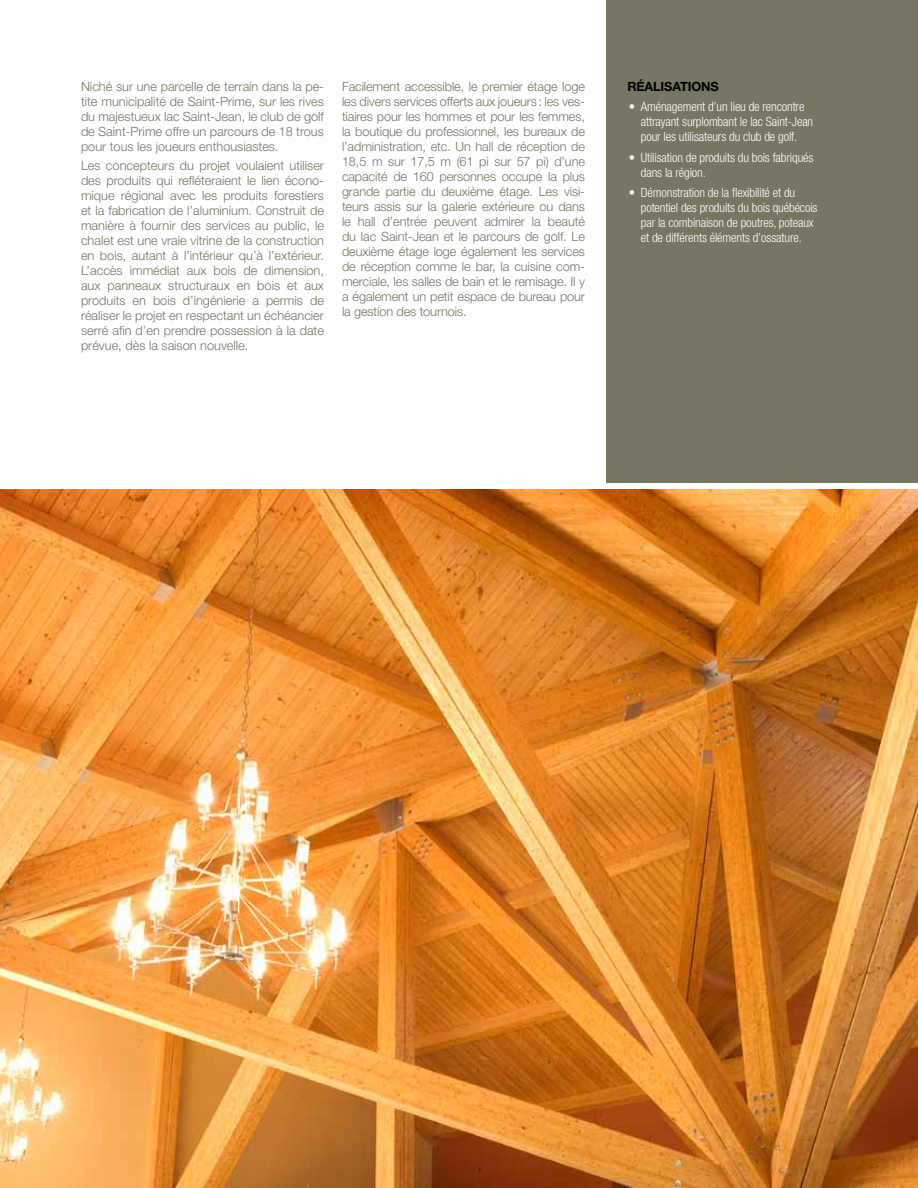
<style>
.page{position:relative;width:918px;height:1188px;background:#fff}
.page>*{position:absolute;margin:0;border:0;box-sizing:border-box;transform-origin:0 0}
.t1{font:300 12.75px/15px "Helvetica Neue";color:#767662;text-align:justify}
.t2{font:300 condensed 12.75px/15px "Helvetica Neue";letter-spacing:-.01em;color:#fff}
.t3{font:700 12.75px "Helvetica Neue";letter-spacing:-.01em;color:#000}
</style>
<div class="page">
<div style="left:606px;top:0;width:312px;height:486px;background:#767662"></div>
<img style="left:0;top:489px;width:918px;height:699px">
<div style="left:0;top:483px;width:918px;height:6px;background:#fff"></div>
<p class="t1" style="left:81px;top:79px;width:245px">Niché sur une parcelle de terrain dans la pe&shy;tite municipalité de Saint-Prime, sur les rives du majestueux lac Saint-Jean, le club de golf de Saint-Prime offre un parcours de 18 trous pour tous les joueurs enthousiastes.</p>
<p class="t1" style="left:81px;top:157px;width:245px">Les concepteurs du projet voulaient utiliser des produits qui refléteraient le lien écono&shy;mique régional avec les produits forestiers et la fabrication de l’aluminium. Construit de manière à fournir des services au public, le chalet est une vraie vitrine de la construction en bois, autant à l’intérieur qu’à l’extérieur.<br>L’accès immédiat aux bois de dimension, aux panneaux structuraux en bois et aux produits en bois d’ingénierie a permis de réaliser le projet en respectant un échéancier serré afin d’en prendre possession à la date prévue, dès la saison nouvelle.</p>
<p class="t1" style="left:342px;top:79px;width:245px">Facilement accessible, le premier étage loge les divers services offerts aux joueurs: les ves&shy;tiaires pour les hommes et pour les femmes, la boutique du professionnel, les bureaux de l’administration, etc. Un hall de réception de 18,5 m sur 17,5 m (61 pi sur 57 pi) d’une capacité de 160 personnes occupe la plus grande partie du deuxième étage. Les visi&shy;teurs assis sur la galerie extérieure ou dans le hall d’entrée peuvent admirer la beauté du lac Saint-Jean et le parcours de golf. Le deuxième étage loge également les services de réception comme le bar, la cuisine com&shy;merciale, les salles de bain et le remisage. Il y a également un petit espace de bureau pour la gestion des tournois.</p>
<p class="t3" style="left:627px;top:78px;width:93px">RÉALISATIONS</p>
<p class="t2" style="left:641px;top:99px;width:174px;text-indent:-12px">• Aménagement d’un lieu de rencontre attrayant surplombant le lac Saint-Jean pour les utilisateurs du club de golf.</p>
<p class="t2" style="left:641px;top:149px;width:174px;text-indent:-12px">• Utilisation de produits du bois fabriqués dans la région.</p>
<p class="t2" style="left:641px;top:185px;width:178px;text-indent:-12px">• Démonstration de la flexibilité et du potentiel des produits du bois québécois par la combinaison de poutres, poteaux et de différents éléments d’ossature.</p>
</div>
